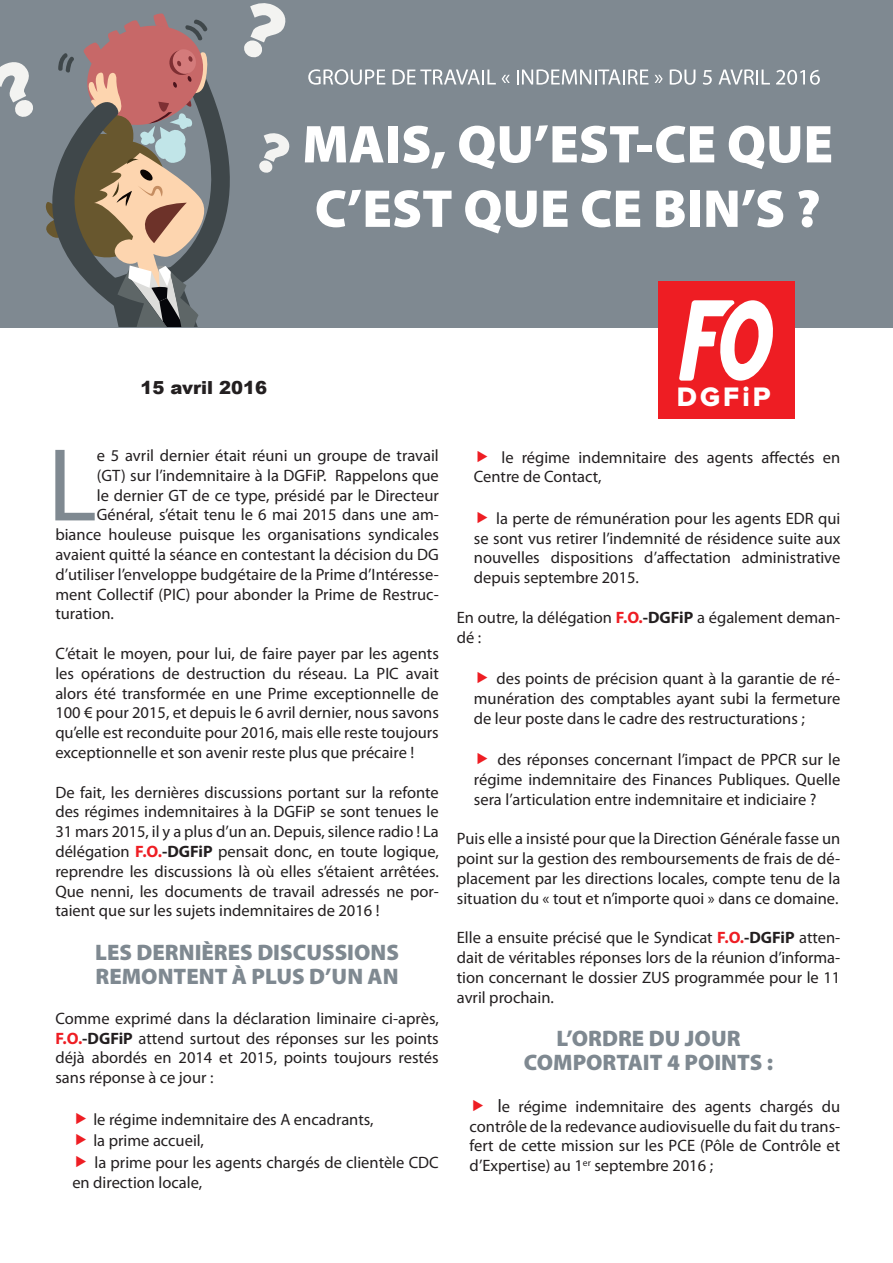
<style>
.page{position:relative;width:893px;height:1263px;background:#fff}
.page>*{position:absolute;margin:0;border:0;box-sizing:border-box;transform-origin:0 0}
.t1{font:104.7px "Myriad Pro";color:#7f8991}
.t2{font:27.75px "Proxima Nova Extrabld";letter-spacing:.11em;color:#fff}
.t3{font:900 22.5px "Myriad Pro";color:#7f8991}
.t4{font:900 18px "Arial";color:#231f20}
.t5{font:16.5px/19.8px "Myriad Pro";color:#231f20;text-align:justify}
.s1{font-weight:700;color:#ee1d23}
.s2{font-weight:700}
.s3{font-family:"Arial";font-size:18px}
</style>
<div class="page">
<div style="left:0;top:0;width:893px;height:327px;background:#7f8991"></div>
<svg style="left:308px;top:69px;width:77px;height:16px"></svg>
<svg style="left:393px;top:69px;width:103px;height:16px"></svg>
<svg style="left:502px;top:75px;width:8px;height:8px"></svg>
<svg style="left:517px;top:69px;width:131px;height:16px"></svg>
<svg style="left:655px;top:75px;width:8px;height:8px"></svg>
<svg style="left:670px;top:69px;width:25px;height:16px"></svg>
<svg style="left:703px;top:70px;width:9px;height:15px"></svg>
<svg style="left:718px;top:69px;width:52px;height:15px"></svg>
<svg style="left:776px;top:70px;width:44px;height:15px"></svg>
<svg style="left:305px;top:126px;width:79px;height:36px"></svg>
<div style="left:388px;top:126px;width:10px;height:36px;background:#fff"></div>
<svg style="left:403px;top:126px;width:42px;height:43px"></svg>
<svg style="left:459px;top:125px;width:179px;height:44px"></svg>
<div style="left:638px;top:145px;width:14px;height:7px;background:#fff"></div>
<svg style="left:656px;top:126px;width:58px;height:37px"></svg>
<svg style="left:729px;top:126px;width:71px;height:43px"></svg>
<svg style="left:807px;top:126px;width:24px;height:36px"></svg>
<svg style="left:317px;top:190px;width:135px;height:37px"></svg>
<svg style="left:465px;top:190px;width:72px;height:43px"></svg>
<svg style="left:543px;top:191px;width:25px;height:36px"></svg>
<svg style="left:582px;top:190px;width:58px;height:37px"></svg>
<svg style="left:656px;top:190px;width:29px;height:37px"></svg>
<div style="left:690px;top:191px;width:10px;height:36px;background:#fff"></div>
<svg style="left:706px;top:190px;width:77px;height:37px"></svg>
<svg style="left:798px;top:190px;width:21px;height:37px"></svg>
<svg style="left:0;top:3px;width:290px;height:323px"></svg>
<div style="left:658px;top:282px;width:137px;height:137px;background:#ee1d23"></div>
<svg style="left:679px;top:300px;width:94px;height:81px"></svg>
<p class="t4" style="left:140px;top:375px;width:128px">15 avril 2016</p>
<p class="t1" style="left:48px;top:421px;width:51px">L</p>
<p class="t5" style="left:97px;top:445px;width:343px">e 5 avril dernier était réuni un groupe de travail</p>
<p class="t5" style="left:97px;top:465px;width:343px">(GT) sur l’indemnitaire à la DGFiP. Rappelons que</p>
<p class="t5" style="left:97px;top:485px;width:343px">le dernier GT de ce type, présidé par le Directeur</p>
<p class="t5" style="left:97px;top:505px;width:343px">Général, s’était tenu le 6 mai 2015 dans une am-</p>
<p class="t5" style="left:55px;top:524px;width:385px">biance houleuse puisque les organisations syndicales</p>
<p class="t5" style="left:55px;top:544px;width:385px">avaient quitté la séance en contestant la décision du DG</p>
<p class="t5" style="left:55px;top:564px;width:385px">d’utiliser l’enveloppe budgétaire de la Prime d’Intéresse-</p>
<p class="t5" style="left:55px;top:584px;width:385px">ment Collectif (PIC) pour abonder la Prime de Restruc-</p>
<p class="t5" style="left:55px;top:604px;width:60px">turation.</p>
<p class="t5" style="left:55px;top:643px;width:385px">C’était le moyen, pour lui, de faire payer par les agents les opérations de destruction du réseau. La PIC avait alors été transformée en une Prime exceptionnelle de 100 € pour 2015, et depuis le 6 avril dernier, nous savons qu’elle est reconduite pour 2016, mais elle reste toujours exceptionnelle et son avenir reste plus que précaire !</p>
<p class="t5" style="left:55px;top:782px;width:385px">De fait, les dernières discussions portant sur la refonte des régimes indemnitaires à la DGFiP se sont tenues le 31 mars 2015, il y a plus d’un an. Depuis, silence radio ! La délégation <span class="s1">F.O.</span><span class="s2">-DGFiP</span> pensait donc, en toute logique, reprendre les discussions là où elles s’étaient arrêtées.<br>Que nenni, les documents de travail adressés ne por&shy;taient que sur les sujets indemnitaires de 2016 !</p>
<p class="t3" style="left:95px;top:940px;width:305px">LES DERNIÈRES DISCUSSIONS</p>
<p class="t3" style="left:96px;top:964px;width:305px">REMONTENT À PLUS D’UN AN</p>
<p class="t5" style="left:55px;top:1008px;width:385px">Comme exprimé dans la déclaration liminaire ci-après, <span class="s1">F.O.</span><span class="s2">-DGFiP</span> attend surtout des réponses sur les points déjà abordés en 2014 et 2015, points toujours restés sans réponse à ce jour :</p>
<p class="t5" style="left:93px;top:1109px;width:282px">le régime indemnitaire des A encadrants,</p>
<p class="t5" style="left:93px;top:1130px;width:112px">la prime accueil,</p>
<p class="t5" style="left:72px;top:1152px;width:368px;text-indent:22px">la prime pour les agents chargés de clientèle CDC en direction locale,</p>
<p class="t2" style="left:677px;top:384px;width:95px">DGFiP</p>
<p class="t5" style="left:474px;top:447px;width:368px;text-indent:28px">le régime indemnitaire des agents affectés en<br>Centre de Contact,</p>
<p class="t5" style="left:474px;top:508px;width:368px;text-indent:22px">la perte de rémunération pour les agents EDR qui se sont vus retirer l’indemnité de résidence suite aux nouvelles dispositions d’affectation administrative depuis septembre 2015.</p>
<p class="t5" style="left:457px;top:607px;width:385px">En outre, la délégation <span class="s1">F.O.</span><span class="s2">-DGFiP</span> a également deman&shy;dé :</p>
<p class="t5" style="left:474px;top:668px;width:368px;text-indent:23px">des points de précision quant à la garantie de ré&shy;munération des comptables ayant subi la fermeture de leur poste dans le cadre des restructurations ;</p>
<p class="t5" style="left:474px;top:749px;width:368px;text-indent:24px">des réponses concernant l’impact de PPCR sur le régime indemnitaire des Finances Publiques. Quelle sera l’articulation entre indemnitaire et indiciaire ?</p>
<p class="t5" style="left:457px;top:828px;width:385px">Puis elle a insisté pour que la Direction Générale fasse un point sur la gestion des remboursements de frais de dé&shy;placement par les directions locales, compte tenu de la situation du « tout et n’importe quoi » dans ce domaine.</p>
<p class="t5" style="left:457px;top:927px;width:385px">Elle a ensuite précisé que le Syndicat <span class="s1">F.O.</span><span class="s2">-DGFiP</span> atten&shy;dait de véritables réponses lors de la réunion d’informa&shy;tion concernant le dossier ZUS programmée pour le 11 avril prochain.</p>
<p class="t3" style="left:557px;top:1026px;width:186px">L’ORDRE DU JOUR</p>
<p class="t3" style="left:524px;top:1050px;width:251px">COMPORTAIT 4 POINTS :</p>
<p class="t5" style="left:470px;top:1096px;width:372px;text-indent:28px"><span class="s3">l</span>e régime indemnitaire des agents chargés du contrôle de la redevance audiovisuelle du fait du trans&shy;fert de cette mission sur les PCE (Pôle de Contrôle et d’Expertise) au 1<sup>er</sup> septembre 2016 ;</p>
</div>
